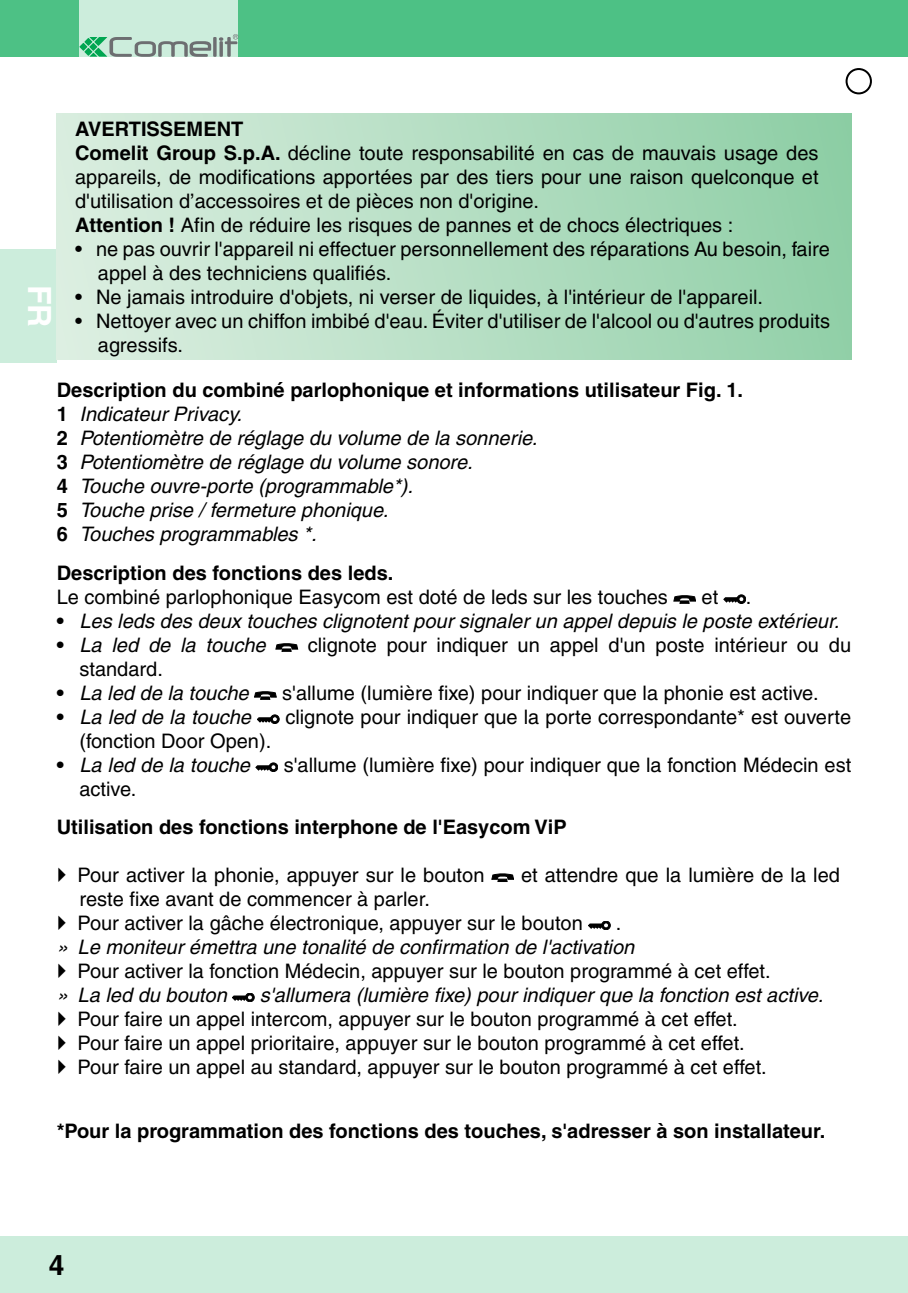
<style>
.page{position:relative;width:908px;height:1293px;background:#fff}
.page>*{position:absolute;margin:0;border:0;box-sizing:border-box;transform-origin:0 0}
.t1{font:700 32px "Helvetica";color:#fff}
.t2{font:700 28px "Helvetica";color:#000}
.t3{font:20px/24px "Helvetica";color:#000}
.t4{font:italic 20px/24px "Helvetica";color:#000}
.t5{font:700 20px "Helvetica";color:#000}
.s1{font-weight:700}
.s2{font-weight:700;font-style:normal}
</style>
<div class="page">
<div style="left:0;top:0;width:907px;height:57px;background:#4dc185"></div>
<div style="left:845px;top:68px;width:26px;height:26px;border:2px solid #000;border-radius:50%"></div>
<div style="left:79px;top:0;width:159px;height:57px;background:#cceddc"></div>
<svg style="left:79px;top:43px;width:8px;height:8px"></svg>
<svg style="left:84px;top:48px;width:8px;height:8px"></svg>
<svg style="left:84px;top:38px;width:8px;height:8px"></svg>
<svg style="left:89px;top:34px;width:149px;height:23px"></svg>
<div style="left:0;top:1236px;width:907px;height:57px;background:#cceddc"></div>
<div style="left:0;top:249px;width:57px;height:114px;background:#cceddc"></div>
<div style="left:57px;top:113px;width:793px;height:246px;background:linear-gradient(to right,#dcefe1,#8fcfa6)"></div>
<svg style="left:491px;top:873px;width:22px;height:9px"></svg>
<div style="left:601px;top:921px;width:9px;height:9px;border:1px solid #000;border-radius:50%"></div>
<svg style="left:588px;top:923px;width:20px;height:5px"></svg>
<div style="left:245px;top:993px;width:9px;height:9px;border:1px solid #000;border-radius:50%"></div>
<svg style="left:232px;top:995px;width:20px;height:5px"></svg>
<svg style="left:673px;top:595px;width:22px;height:8px"></svg>
<div style="left:736px;top:595px;width:9px;height:8px;border:1px solid #000;border-radius:50%"></div>
<svg style="left:723px;top:596px;width:20px;height:6px"></svg>
<svg style="left:275px;top:643px;width:23px;height:8px"></svg>
<svg style="left:254px;top:691px;width:22px;height:8px"></svg>
<div style="left:270px;top:715px;width:9px;height:8px;border:1px solid #000;border-radius:50%"></div>
<svg style="left:257px;top:716px;width:20px;height:6px"></svg>
<div style="left:269px;top:763px;width:9px;height:8px;border:1px solid #000;border-radius:50%"></div>
<svg style="left:256px;top:764px;width:20px;height:6px"></svg>
<h1 class="t1" style="left:59px;top:285px;width:44px;rotate:90deg">FR</h1>
<p class="t3" style="left:75px;top:117px;width:744px"><span class="s1">AVERTISSEMENT<br>Comelit Group S.p.A.</span> décline toute responsabilité en cas de mauvais usage des appareils, de modifications apportées par des tiers pour une raison quelconque et d'utilisation d’accessoires et de pièces non d'origine.<br><span class="s1">Attention !</span> Afin de réduire les risques de pannes et de chocs électriques :</p>
<p class="t3" style="left:98px;top:237px;width:733px;text-indent:-23px">• ne pas ouvrir l'appareil ni effectuer personnellement des réparations Au besoin, faire appel à des techniciens qualifiés.</p>
<p class="t3" style="left:75px;top:285px;width:689px">• Ne jamais introduire d'objets, ni verser de liquides, à l'intérieur de l'appareil.</p>
<p class="t3" style="left:98px;top:309px;width:733px;text-indent:-23px">• Nettoyer avec un chiffon imbibé d'eau. Éviter d'utiliser de l'alcool ou d'autres produits agressifs.</p>
<p class="t4" style="left:57px;top:378px;width:687px"><span class="s2">Description du combiné parlophonique et informations utilisateur Fig. 1.<br>1</span> Indicateur Privacy.<br><span class="s2">2</span> Potentiomètre de réglage du volume de la sonnerie.<br><span class="s2">3</span> Potentiomètre de réglage du volume sonore.<br><span class="s2">4</span> Touche ouvre-porte (programmable*).<br><span class="s2">5</span> Touche prise / fermeture phonique.<br><span class="s2">6</span> Touches programmables *.</p>
<p class="t5" style="left:57px;top:560px;width:338px">Description des fonctions des leds.</p>
<p class="t3" style="left:57px;top:584px;width:612px">Le combiné parlophonique Easycom est doté de leds sur les touches</p>
<p class="t3" style="left:701px;top:584px;width:18px">et</p>
<p class="t3" style="left:745px;top:584px;width:7px">.</p>
<p class="t4" style="left:57px;top:608px;width:783px"><span class="s2">•</span> Les leds des deux touches clignotent pour signaler un appel depuis le poste extérieur.</p>
<p class="t4" style="left:57px;top:632px;width:210px"><span class="s2">•</span> La led de la touche</p>
<p class="t3" style="left:308px;top:632px;width:544px">clignote pour indiquer un appel d'un poste intérieur ou du</p>
<p class="t3" style="left:79px;top:656px;width:85px">standard.</p>
<p class="t4" style="left:57px;top:680px;width:193px"><span class="s2">•</span> La led de la touche</p>
<p class="t3" style="left:282px;top:680px;width:537px">s'allume (lumière fixe) pour indiquer que la phonie est active.</p>
<p class="t4" style="left:57px;top:704px;width:196px"><span class="s2">•</span> La led de la touche</p>
<p class="t3" style="left:285px;top:704px;width:567px">clignote pour indiquer que la porte correspondante* est ouverte</p>
<p class="t3" style="left:79px;top:728px;width:193px">(fonction Door Open).</p>
<p class="t4" style="left:57px;top:752px;width:195px"><span class="s2">•</span> La led de la touche</p>
<p class="t3" style="left:283px;top:752px;width:568px">s'allume (lumière fixe) pour indiquer que la fonction Médecin est</p>
<p class="t3" style="left:79px;top:776px;width:59px">active.</p>
<p class="t5" style="left:57px;top:814px;width:511px">Utilisation des fonctions interphone de l'Easycom ViP</p>
<p class="t3" style="left:78px;top:862px;width:408px">Pour activer la phonie, appuyer sur le bouton</p>
<p class="t3" style="left:521px;top:862px;width:320px">et attendre que la lumière de la led</p>
<p class="t3" style="left:78px;top:886px;width:506px">reste fixe avant de commencer à parler.<br>Pour activer la gâche électronique, appuyer sur le bouton</p>
<p class="t3" style="left:615px;top:910px;width:7px">.</p>
<p class="t4" style="left:57px;top:934px;width:578px">» Le moniteur émettra une tonalité de confirmation de l'activation</p>
<p class="t3" style="left:78px;top:958px;width:694px">Pour activer la fonction Médecin, appuyer sur le bouton programmé à cet effet.</p>
<p class="t4" style="left:57px;top:982px;width:171px">» La led du bouton</p>
<p class="t4" style="left:260px;top:982px;width:564px">s'allumera (lumière fixe) pour indiquer que la fonction est active.</p>
<p class="t3" style="left:78px;top:1006px;width:690px">Pour faire un appel intercom, appuyer sur le bouton programmé à cet effet.<br>Pour faire un appel prioritaire, appuyer sur le bouton programmé à cet effet.<br>Pour faire un appel au standard, appuyer sur le bouton programmé à cet effet.</p>
<p class="t5" style="left:57px;top:1118px;width:769px">*Pour la programmation des fonctions des touches, s'adresser à son installateur.</p>
<h2 class="t2" style="left:49px;top:1248px;width:17px">4</h2>
</div>
